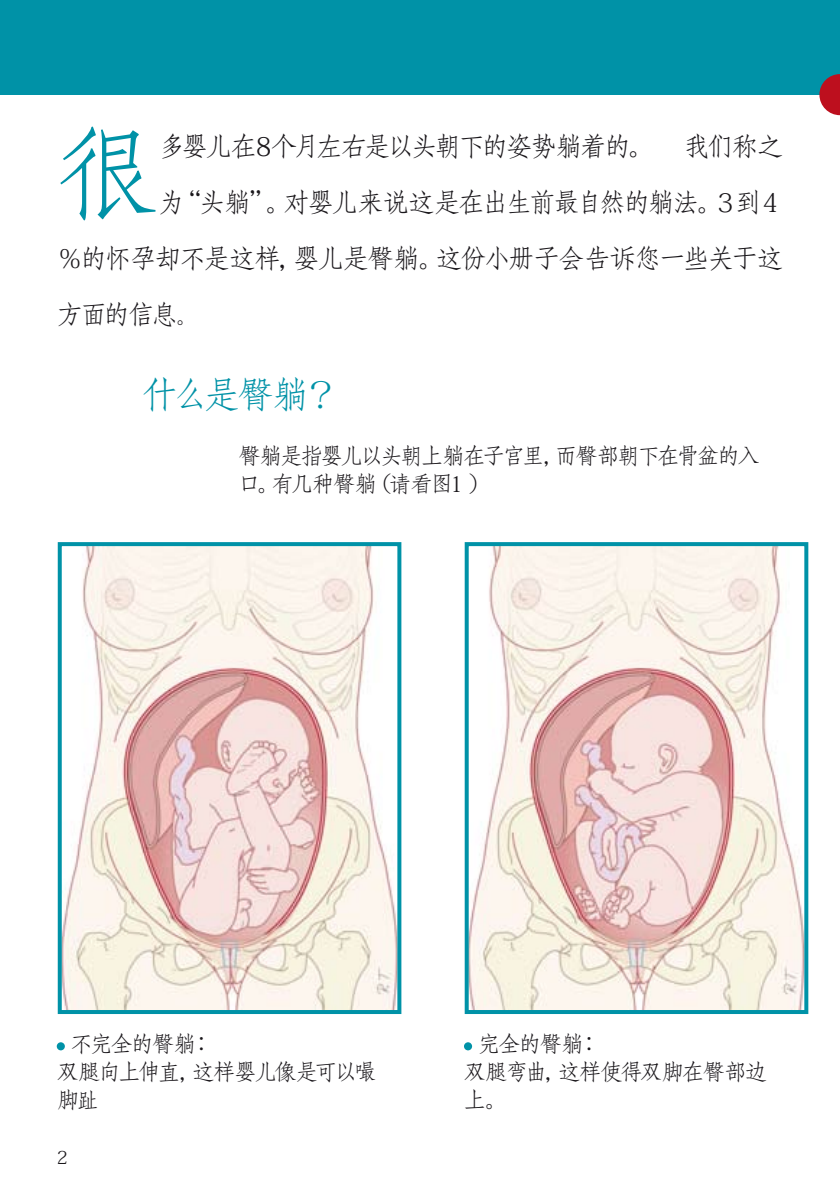
<style>
.page{position:relative;width:840px;height:1191px;background:#fff}
.page>*{position:absolute;margin:0;border:0;box-sizing:border-box;transform-origin:0 0}
.t1{font:101.8px "Adobe Fangsong Std";color:#0092a7}
.t2{font:36px "Adobe Fangsong Std";letter-spacing:-.095em;color:#0092a7}
.t3{font:26px "Adobe Fangsong Std";letter-spacing:-.07em;color:#1a171b}
.t4{font:26px "Adobe Fangsong Std";letter-spacing:-.045em;color:#1a171b}
.t5{font:22px/28px "Adobe Fangsong Std";letter-spacing:-.075em;color:#1a171b}
.t6{font:18px "Adobe Fangsong Std";color:#1a171b}
.s1{font-size:20px}
</style>
<div class="page">
<div style="left:0;top:0;width:839px;height:95px;background:#0092a7"></div>
<svg style="left:819px;top:74px;width:20px;height:41px"></svg>
<img style="left:63px;top:547px;width:333px;height:462px">
<div style="left:58px;top:542px;width:343px;height:472px;border:4px solid #0092a7"></div>
<img style="left:469px;top:547px;width:333px;height:462px">
<div style="left:464px;top:542px;width:343px;height:472px;border:4px solid #0092a7"></div>
<div style="left:57px;top:1042px;width:8px;height:8px;background:#0092a7;border-radius:50%"></div>
<svg style="left:463px;top:1042px;width:9px;height:8px"></svg>
<h1 class="t1" style="left:57px;top:112px;width:103px">很</h1>
<p class="t3" style="left:159px;top:130px;width:625px">多婴儿在8个月左右是以头朝下的姿势躺着的。 我们称之</p>
<p class="t3" style="left:159px;top:186px;width:625px">为“头躺”。对婴儿来说这是在出生前最自然的躺法。３到４</p>
<p class="t4" style="left:57px;top:242px;width:727px">％的怀孕却不是这样，婴儿是臀躺。这份小册子会告诉您一些关于这</p>
<p class="t3" style="left:57px;top:298px;width:141px">方面的信息<span class="s1">。</span></p>
<h2 class="t2" style="left:142px;top:373px;width:198px">什么是臀躺？</h2>
<p class="t5" style="left:238px;top:442px;width:523px">臀躺是指婴儿以头朝上躺在子宫里，而臀部朝下在骨盆的入口。有几种臀躺（请看图1 ）</p>
<p class="t5" style="left:57px;top:1030px;width:321px;text-indent:14px">不完全的臀躺：<br>双腿向上伸直，这样婴儿像是可以嘬脚趾</p>
<p class="t5" style="left:463px;top:1030px;width:305px;text-indent:14px">完全的臀躺：<br>双腿弯曲，这样使得双脚在臀部边上。</p>
<p class="t6" style="left:57px;top:1146px;width:12px">2</p>
</div>
